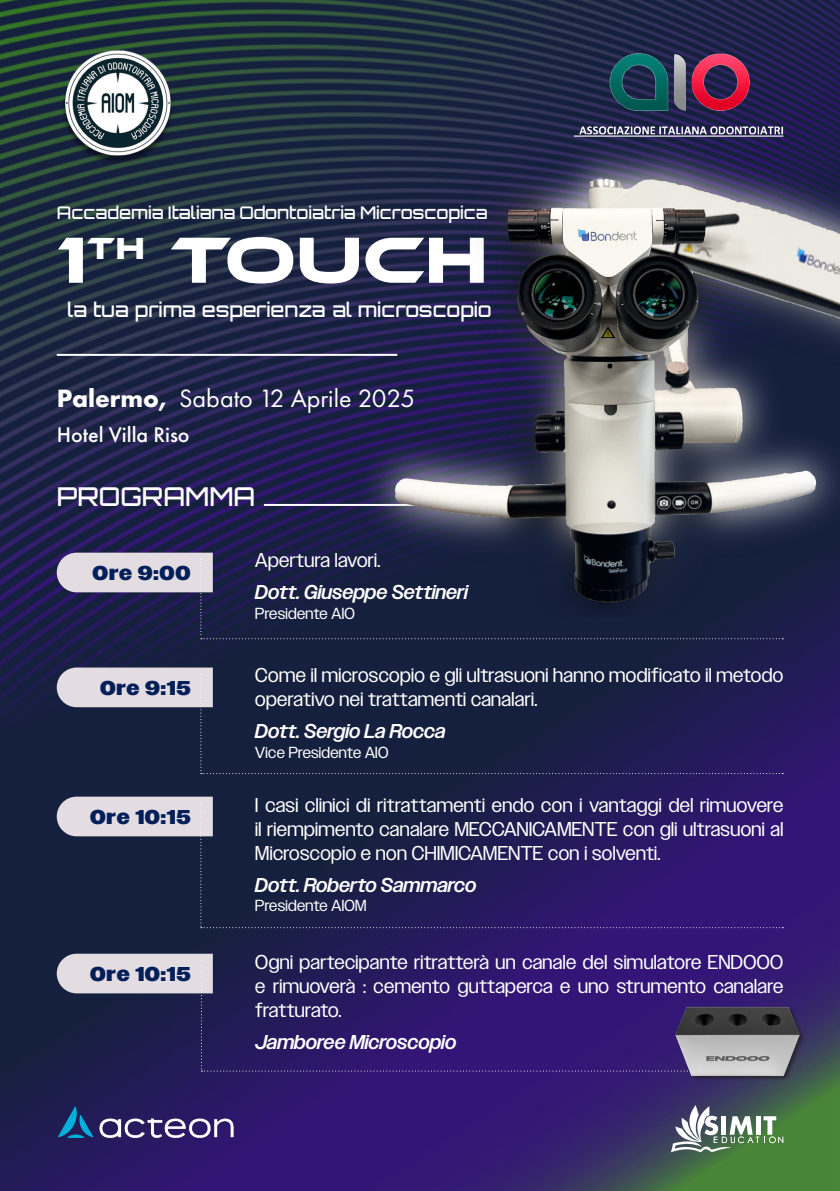
<style>
.page{position:relative;width:840px;height:1191px;background:#fff}
.page>*{position:absolute;margin:0;border:0;box-sizing:border-box;transform-origin:0 0}
.t1{font:67.4px "Ethnocentric Rg";color:#fff}
.t2{font:26px "Futura PT";color:#fff}
.t3{font:500 26px "Orbitron";color:#fff}
.t4{font:500 22px "Futura PT";color:#fff}
.t5{font:20px/24px "Owners";letter-spacing:.02em;color:#fff;text-align:justify}
.t6{font:italic 500 20px "Owners";color:#fff}
.t7{font:500 20px "Orbitron";color:#fff}
.t8{font:900 20px "Owners";letter-spacing:.04em;color:#021f59}
.t9{font:500 17.4px "Orbitron";color:#fff}
.t10{font:16px "Owners";letter-spacing:.02em;color:#fff}
.s1{font-weight:700}
</style>
<div class="page">
<img style="left:0;top:0;width:839px;height:1191px">
<img style="left:57px;top:48px;width:119px;height:119px">
<hr style="left:57px;top:354px;width:340px;height:2px;background:#fff">
<hr style="left:264px;top:504px;width:430px;height:2px;background:#fff">
<img style="left:361px;top:17px;width:478px;height:599px">
<svg style="left:57px;top:552px;width:725px;height:87px;background:#2a314e"></svg>
<svg style="left:57px;top:667px;width:725px;height:107px;background:#282e50"></svg>
<svg style="left:57px;top:796px;width:725px;height:132px;background:#2d285c"></svg>
<svg style="left:57px;top:953px;width:726px;height:118px;background:#38276f"></svg>
<img style="left:670px;top:1003px;width:133px;height:78px">
<img style="left:561px;top:49px;width:234px;height:108px">
<svg style="left:670px;top:1105px;width:112px;height:47px"></svg>
<img style="left:57px;top:1105px;width:179px;height:36px">
<p class="t9" style="left:57px;top:202px;width:432px">Accademia Italiana Odontoiatria Microscopica</p>
<p class="t1" style="left:57px;top:219px;width:432px">1<sup>th</sup> TOUCH</p>
<p class="t7" style="left:67px;top:297px;width:425px">la tua prima esperienza al microscopio</p>
<p class="t2" style="left:57px;top:383px;width:360px"><span class="s1">Palermo,</span> Sabato 12 Aprile 2025</p>
<p class="t4" style="left:57px;top:421px;width:134px">Hotel Villa Riso</p>
<p class="t3" style="left:57px;top:480px;width:200px">PROGRAMMA</p>
<p class="t8" style="left:93px;top:561px;width:99px">Ore 9:00</p>
<p class="t8" style="left:100px;top:676px;width:92px">Ore 9:15</p>
<p class="t8" style="left:90px;top:805px;width:102px">Ore 10:15</p>
<p class="t8" style="left:90px;top:962px;width:102px">Ore 10:15</p>
<p class="t5" style="left:255px;top:548px;width:127px">Apertura lavori.</p>
<p class="t6" style="left:255px;top:581px;width:214px">Dott. Giuseppe Settineri</p>
<p class="t10" style="left:255px;top:604px;width:101px">Presidente AIO</p>
<p class="t5" style="left:255px;top:663px;width:529px">Come il microscopio e gli ultrasuoni hanno modificato il metodo operativo nei trattamenti canalari.</p>
<p class="t6" style="left:255px;top:720px;width:191px">Dott. Sergio La Rocca</p>
<p class="t10" style="left:255px;top:743px;width:134px">Vice Presidente AIO</p>
<p class="t5" style="left:255px;top:792px;width:529px">I casi clinici di ritrattamenti endo con i vantaggi del rimuovere il riempimento canalare MECCANICAMENTE con gli ultrasuoni al Microscopio e non CHIMICAMENTE con i solventi.</p>
<p class="t6" style="left:255px;top:873px;width:222px">Dott. Roberto Sammarco</p>
<p class="t10" style="left:255px;top:896px;width:113px">Presidente AIOM</p>
<p class="t5" style="left:255px;top:949px;width:529px">Ogni partecipante ritratterà un canale del simulatore ENDOOO e rimuoverà : cemento guttaperca e uno strumento canalare fratturato.</p>
<p class="t6" style="left:255px;top:1030px;width:202px">Jamboree Microscopio</p>
</div>
